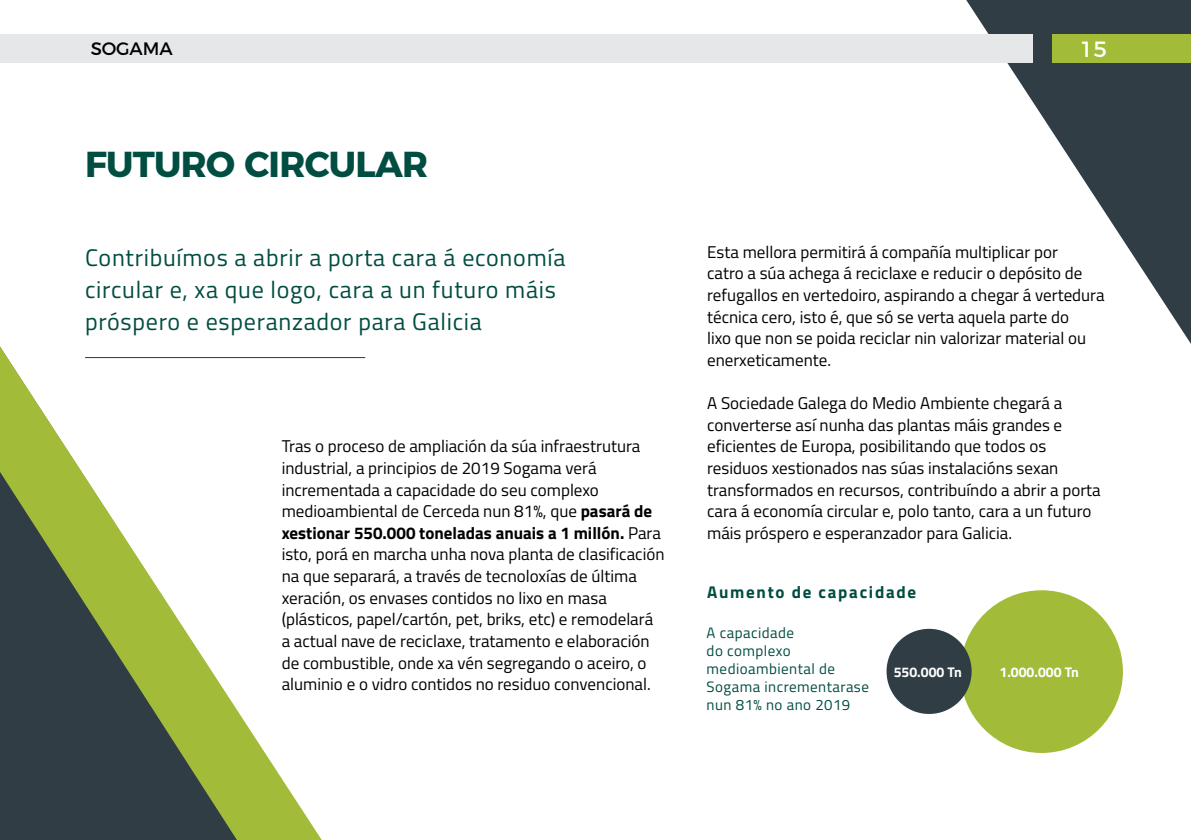
<style>
.page{position:relative;width:1191px;height:840px;background:#fff}
.page>*{position:absolute;margin:0;border:0;box-sizing:border-box;transform-origin:0 0}
.t1{font:700 36px "Montserrat";letter-spacing:-.02em;color:#004d41}
.t2{font:24px/32px "Titillium Web";letter-spacing:.03em;color:#004d41}
.t3{font:22px "Montserrat";color:#fff}
.t4{font:18px "Montserrat";color:#000}
.t5{font:17px/21.6px "Titillium Web";color:#000}
.t6{font:700 17px "Titillium Web";letter-spacing:.1em;color:#004d41}
.t7{font:15px/18px "Titillium Web";letter-spacing:.03em;color:#004d41}
.t8{font:700 14px "Titillium Web";color:#fff}
.s1{font-weight:700}
</style>
<div class="page">
<svg style="left:966px;top:0;width:225px;height:344px"></svg>
<div style="left:0;top:34px;width:1032px;height:28px;background:#e6e7e8"></div>
<div style="left:1052px;top:34px;width:139px;height:28px;background:#a2bc3a"></div>
<svg style="left:0;top:346px;width:322px;height:493px"></svg>
<hr style="left:85px;top:357px;width:280px;height:1px;background:#004d41">
<div style="left:960px;top:590px;width:163px;height:162px;background:#a2bc3a;border-radius:50%"></div>
<div style="left:886px;top:628px;width:85px;height:85px;background:#313d45;border-radius:50%"></div>
<p class="t4" style="left:91px;top:34px;width:83px">SOGAMA</p>
<p class="t3" style="left:1079px;top:31px;width:29px">15</p>
<h1 class="t1" style="left:85px;top:134px;width:345px">FUTURO CI RCULAR</h1>
<h2 class="t2" style="left:85px;top:240px;width:482px">Contribuímos a abrir a porta cara á economía circular e, xa que logo, cara a un futuro máis próspero e esperanzador para Galicia</h2>
<p class="t5" style="left:282px;top:434px;width:384px">Tras o proceso de ampliación da súa infraestrutura industrial, a principios de 2019 Sogama verá incrementada a capacidade do seu complexo medioambiental de Cerceda nun 81%, que <span class="s1">pasará de xestionar 550.000 toneladas anuais a 1 millón.</span> Para isto, porá en marcha unha nova planta de clasificación na que separará, a través de tecnoloxías de última xeración, os envases contidos no lixo en masa (plásticos, papel/cartón, pet, briks, etc) e remodelará a actual nave de reciclaxe, tratamento e elaboración de combustible, onde xa vén segregando o aceiro, o aluminio e o vidro contidos no residuo convencional.</p>
<p class="t5" style="left:707px;top:240px;width:399px">Esta mellora permitirá á compañía multiplicar por<br>catro a súa achega á reciclaxe e reducir o depósito de refugallos en vertedoiro, aspirando a chegar á vertedura técnica cero, isto é, que só se verta aquela parte do<br>lixo que non se poida reciclar nin valorizar material ou enerxeticamente.</p>
<p class="t5" style="left:707px;top:391px;width:395px">A Sociedade Galega do Medio Ambiente chegará a converterse así nunha das plantas máis grandes e eficientes de Europa, posibilitando que todos os residuos xestionados nas súas instalacións sexan transformados en recursos, contribuíndo a abrir a porta cara á economía circular e, polo tanto, cara a un futuro máis próspero e esperanzador para Galicia.</p>
<p class="t6" style="left:707px;top:579px;width:210px">Aumento de capacidade</p>
<p class="t7" style="left:706px;top:622px;width:164px">A capacidade<br>do complexo medioambiental de<br>Sogama incrementarase nun 81% no ano 2019</p>
<p class="t8" style="left:893px;top:661px;width:70px">550.000 Tn</p>
<p class="t8" style="left:999px;top:661px;width:81px">1.000.000 Tn</p>
</div>
